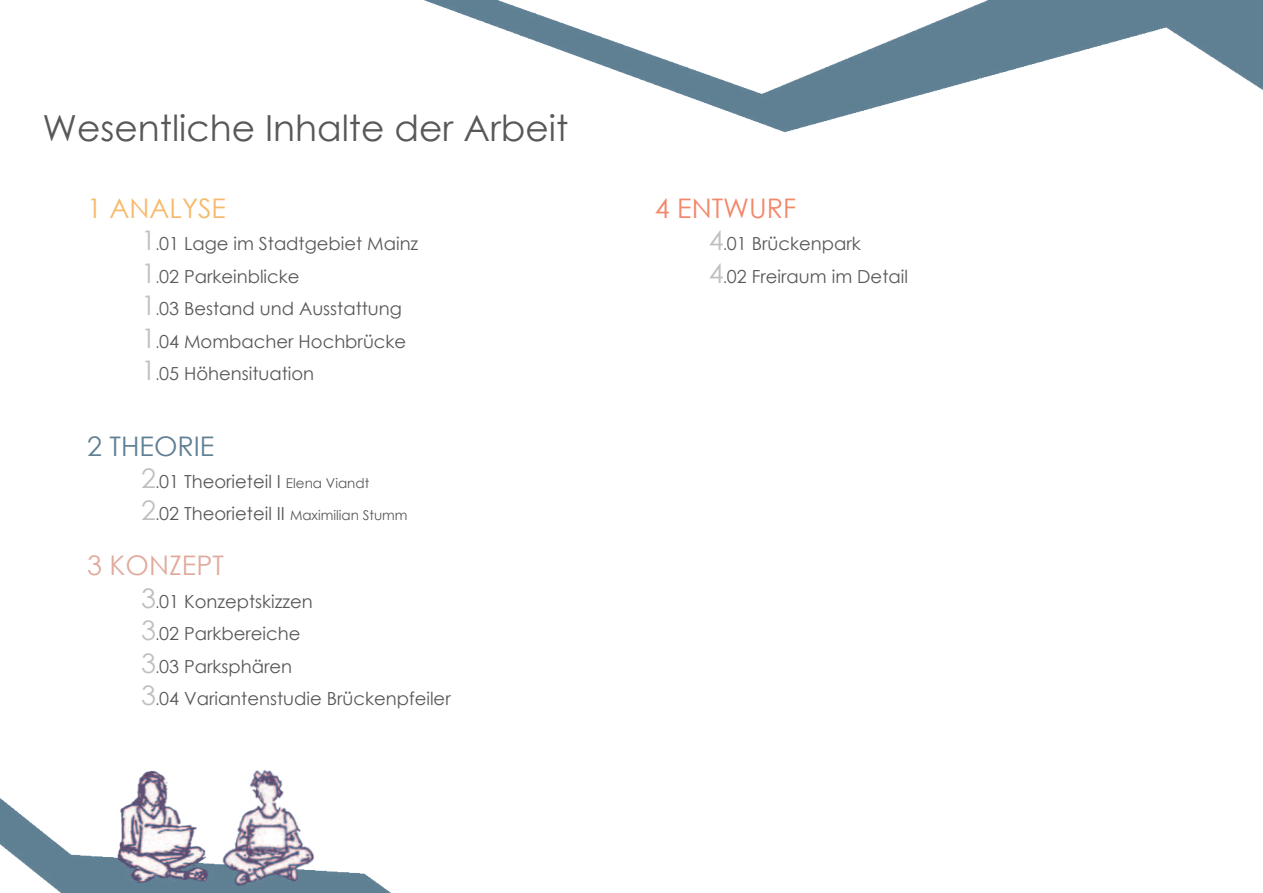
<style>
.page{position:relative;width:1263px;height:893px;background:#fff}
.page>*{position:absolute;margin:0;border:0;box-sizing:border-box;transform-origin:0 0}
.t1{font:36px "Century Gothic";color:#57585a}
.t2{font:27px "Century Gothic";color:#f7b96b}
.t3{font:27px "Century Gothic";color:#5f7f93}
.t4{font:27px "Century Gothic";color:#e1aa9e}
.t5{font:27px "Century Gothic";color:#f3876a}
.t6{font:18px/32.4px "Century Gothic";color:#57585a}
.s1{font-size:27px;color:#bfc1c1}
.s2{font-family:"Agency FB"}
.s3{font-size:13.5px}
.s4{font-size:27px;color:#bfbfbf}
</style>
<div class="page">
<img style="left:424px;top:0;width:839px;height:133px">
<img style="left:0;top:798px;width:391px;height:95px">
<img style="left:113px;top:770px;width:100px;height:116px">
<img style="left:213px;top:770px;width:111px;height:117px">
<h1 class="t1" style="left:43px;top:114px;width:527px">Wesentliche Inhalte der Arbeit</h1>
<h2 class="t2" style="left:87px;top:198px;width:140px">1 ANALYSE</h2>
<p class="t6" style="left:141px;top:229px;width:279px"><span class="s1">1</span><span class="s2">.</span>01 Lage im Stadtgebiet Mainz<br><span class="s1">1</span><span class="s2">.</span>02 Parkeinblicke<br><span class="s1">1</span><span class="s2">.</span>03 Bestand und Ausstattung<br><span class="s1">1</span><span class="s2">.</span>04 Mombacher Hochbrücke<br><span class="s1">1</span><span class="s2">.</span>05 Höhensituation</p>
<h2 class="t3" style="left:87px;top:435px;width:129px">2 THEORIE</h2>
<p class="t6" style="left:141px;top:467px;width:268px"><span class="s1">2</span><span class="s2">.</span>01 Theorieteil I <span class="s3">Elena Viandt<br></span><span class="s1">2</span><span class="s2">.</span>02 Theorieteil II <span class="s3">Maximilian Stumm</span></p>
<h2 class="t4" style="left:87px;top:555px;width:138px">3 KONZEPT</h2>
<p class="t6" style="left:141px;top:587px;width:311px"><span class="s4">3</span><span class="s2">.</span>01 Konzeptskizzen<br><span class="s1">3</span><span class="s2">.</span>02 Parkbereiche<br><span class="s1">3</span><span class="s2">.</span>03 Parksphären<br><span class="s1">3</span><span class="s2">.</span>04 Variantenstudie Brückenpfeiler</p>
<h2 class="t5" style="left:655px;top:198px;width:143px">4 ENTWURF</h2>
<p class="t6" style="left:709px;top:229px;width:201px"><span class="s1">4</span><span class="s2">.</span>01 Brückenpark<br><span class="s1">4</span><span class="s2">.</span>02 Freiraum im Detail</p>
</div>
